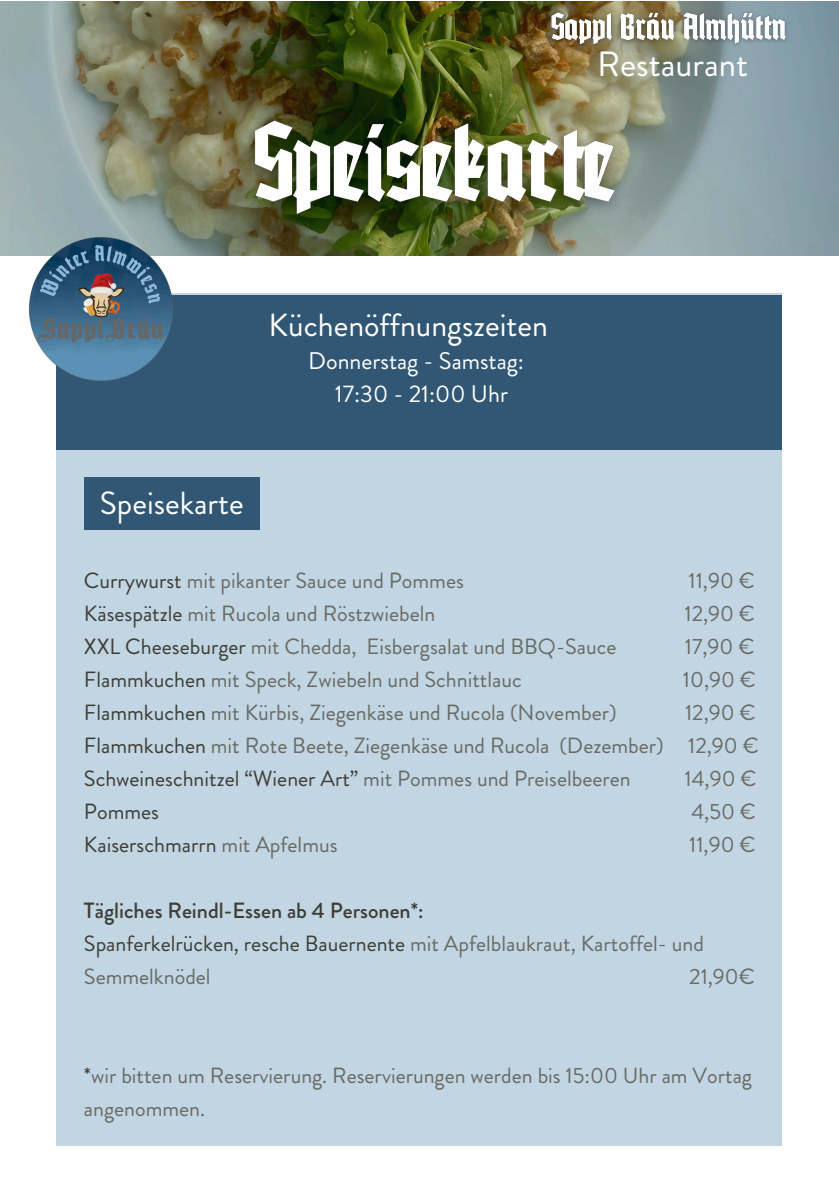
<style>
.page{position:relative;width:839px;height:1191px;background:#fff}
.page>*{position:absolute;margin:0;border:0;box-sizing:border-box;transform-origin:0 0}
.t1{font:35px "Brandon Grotesque";color:#fff}
.t2{font:32px "Brandon Grotesque";color:#fff}
.t3{font:24px "Brandon Grotesque";color:#fff}
.t4{font:22px/33px "Brandon Grotesque";color:#696a64}
.t5{font:22px "Brandon Grotesque";color:#3e3d35}
.t6{font:500 22px "Brandon Grotesque";color:#3e3d35}
.s1{color:#3e3d35}
.s2{color:#696a64}
</style>
<div class="page">
<img style="left:0;top:2px;width:838px;height:253px">
<div style="left:56px;top:293px;width:725px;height:852px;background:#c1d5e3"></div>
<div style="left:56px;top:295px;width:725px;height:154px;background:#315774"></div>
<div style="left:84px;top:477px;width:175px;height:52px;background:#315774"></div>
<img style="left:16px;top:229px;width:170px;height:152px">
<img style="left:543px;top:6px;width:251px;height:48px">
<img style="left:232px;top:102px;width:407px;height:138px">
<p class="t1" style="left:597px;top:39px;width:153px">Restaurant</p>
<p class="t2" style="left:268px;top:303px;width:281px">Küchenöffnungszeiten</p>
<h2 class="t3" style="left:308px;top:344px;width:217px">Donnerstag - Samstag:</h2>
<h1 class="t3" style="left:335px;top:377px;width:175px">17:30 - 21:00 Uhr</h1>
<h2 class="t2" style="left:100px;top:480px;width:145px">Speisekarte</h2>
<h2 class="t4" style="left:84px;top:564px;width:381px"><span class="s1">Currywurst</span> mit pikanter Sauce und Pommes</h2>
<h2 class="t4" style="left:688px;top:564px;width:68px">11,90 €</h2>
<p class="t4" style="left:84px;top:597px;width:353px"><span class="s1">Käsespätzle</span> mit Rucola und Röstzwiebeln</p>
<p class="t4" style="left:684px;top:597px;width:72px">12,90 €</p>
<p class="t4" style="left:84px;top:630px;width:534px"><span class="s1">XXL Cheeseburger</span> mit Chedda, Eisbergsalat und BBQ-Sauce</p>
<p class="t4" style="left:685px;top:630px;width:71px">17,90 €</p>
<p class="t4" style="left:84px;top:663px;width:439px"><span class="s1">Flammkuchen</span> mit Speck, Zwiebeln und Schnittlauc</p>
<p class="t4" style="left:683px;top:663px;width:74px">10,90 €</p>
<p class="t4" style="left:84px;top:696px;width:534px"><span class="s1">Flammkuchen</span> mit Kürbis, Ziegenkäse und Rucola (November)</p>
<p class="t4" style="left:685px;top:696px;width:72px">12,90 €</p>
<p class="t4" style="left:84px;top:729px;width:676px"><span class="s1">Flammkuchen</span> mit Rote Beete, Ziegenkäse und Rucola (Dezember) 12,90 €</p>
<p class="t5" style="left:84px;top:763px;width:548px">Schweineschnitzel “Wiener Art” <span class="s2">mit Pommes und Preiselbeeren</span></p>
<p class="t4" style="left:684px;top:762px;width:73px">14,90 €</p>
<p class="t5" style="left:84px;top:796px;width:77px">Pommes</p>
<p class="t4" style="left:691px;top:795px;width:66px">4,50 €</p>
<p class="t5" style="left:84px;top:829px;width:255px">Kaiserschmarrn <span class="s2">mit Apfelmus</span></p>
<p class="t4" style="left:689px;top:828px;width:68px">11,90 €</p>
<p class="t6" style="left:84px;top:895px;width:341px">Tägliches Reindl-Essen ab 4 Personen*:</p>
<p class="t4" style="left:84px;top:927px;width:621px"><span class="s1">Spanferkelrücken, resche Bauernente</span> mit Apfelblaukraut, Kartoffel- und<br>Semmelknödel</p>
<p class="t4" style="left:689px;top:960px;width:67px">21,90€</p>
<p class="t4" style="left:84px;top:1059px;width:669px"><span class="s1">*</span>wir bitten um Reservierung. Reservierungen werden bis 15:00 Uhr am Vortag angenommen.</p>
</div>
